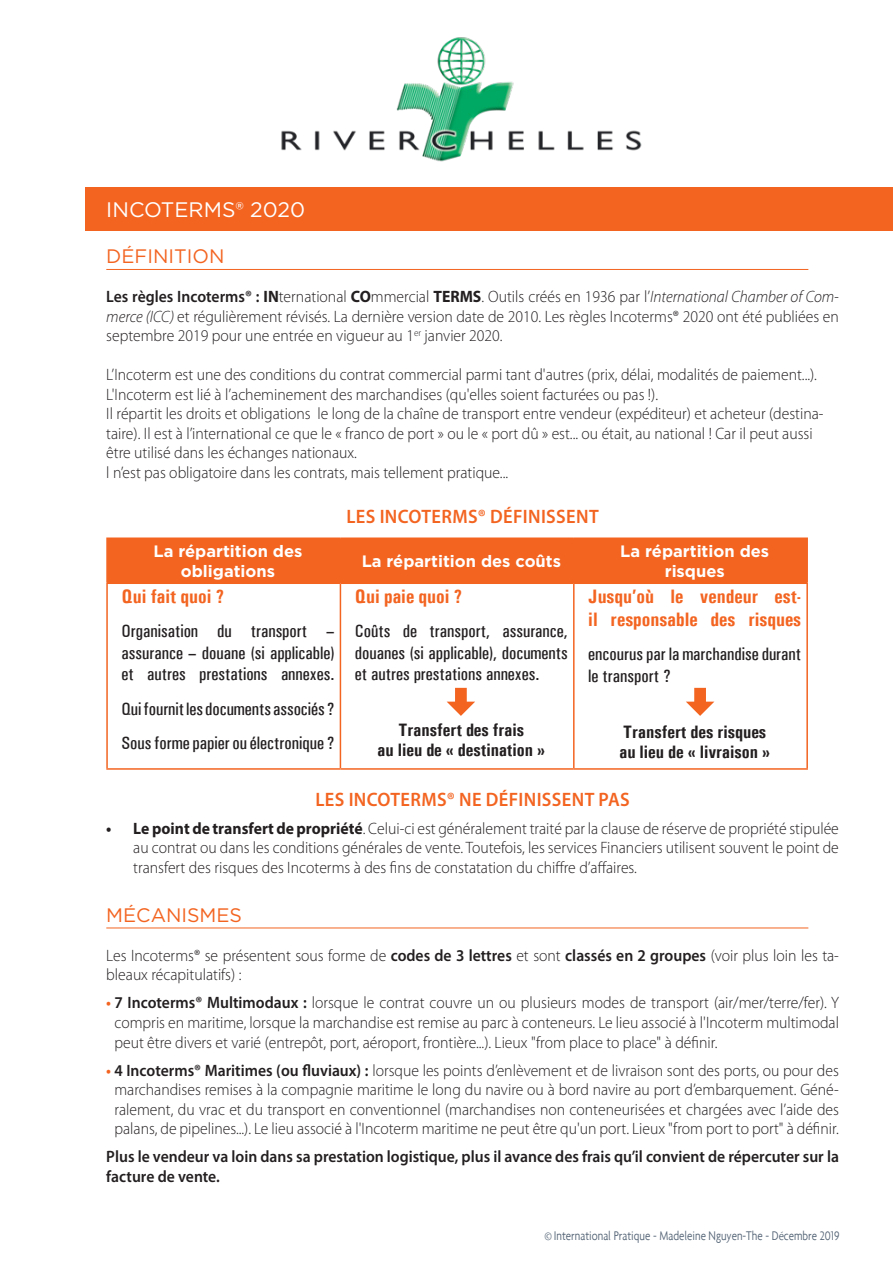
<style>
.page{position:relative;width:893px;height:1263px;background:#fff}
.page>*{position:absolute;margin:0;border:0;box-sizing:border-box;transform-origin:0 0}
.t1{font:21px "Gotham";color:#fff}
.t2{font:700 condensed 19.5px/23.4px "Univers";color:#f36421}
.t3{font:600 19.5px "Myriad Pro";letter-spacing:.02em;color:#f36421;scale:.95 1}
.t4{font:19.5px "Gotham";color:#f36421}
.t5{font:500 condensed 18px/21.6px "Univers";color:#231f20;text-align:justify}
.t6{font:700 condensed 18px "Univers";color:#231f20}
.t7{font:300 16.5px/19.5px "Myriad Pro";color:#231f20;text-align:justify;scale:.95 1}
.t8{font:600 16.5px/19.5px "Myriad Pro";color:#231f20;scale:.95 1}
.t9{font:700 16.5px/19.8px "Gotham";color:#fff;text-align:center}
.t10{font:300 condensed 13.5px "Agenda";color:#546476}
.s1{font-weight:600}
.s2{font-weight:700}
.s3{font-style:italic}
.s4{font-weight:600;color:#f36421}
.s5{font-size:15px}
</style>
<div class="page">
<img style="left:281px;top:37px;width:361px;height:125px">
<div style="left:85px;top:187px;width:808px;height:43px;background:#f36421"></div>
<hr style="left:106px;top:269px;width:702px;height:1px;background:#f36421">
<hr style="left:106px;top:927px;width:702px;height:1px;background:#f36421">
<div style="left:108px;top:539px;width:698px;height:43px;background:#f36421"></div>
<hr style="left:106px;top:537px;width:234px;height:2px;background:#f36421">
<hr style="left:106px;top:539px;width:2px;height:43px;background:#f36421">
<hr style="left:340px;top:537px;width:234px;height:2px;background:#f36421">
<hr style="left:340px;top:539px;width:1px;height:43px;background:#f36421">
<hr style="left:574px;top:537px;width:234px;height:2px;background:#f36421">
<hr style="left:573px;top:539px;width:2px;height:43px;background:#f36421">
<hr style="left:806px;top:539px;width:2px;height:43px;background:#f36421">
<hr style="left:106px;top:582px;width:234px;height:2px;background:#f36421">
<hr style="left:106px;top:584px;width:2px;height:184px;background:#f36421">
<hr style="left:340px;top:582px;width:234px;height:2px;background:#f36421">
<hr style="left:340px;top:584px;width:1px;height:184px;background:#f36421">
<hr style="left:574px;top:582px;width:234px;height:2px;background:#f36421">
<hr style="left:573px;top:584px;width:2px;height:184px;background:#f36421">
<hr style="left:806px;top:584px;width:2px;height:184px;background:#f36421">
<hr style="left:106px;top:768px;width:234px;height:2px;background:#f36421">
<hr style="left:340px;top:768px;width:234px;height:2px;background:#f36421">
<hr style="left:574px;top:768px;width:234px;height:2px;background:#f36421">
<svg style="left:447px;top:688px;width:28px;height:28px"></svg>
<svg style="left:686px;top:688px;width:28px;height:28px"></svg>
<p class="t1" style="left:106px;top:196px;width:200px">INCOTERMS® 2020</p>
<p class="t4" style="left:106px;top:244px;width:120px">DÉFINITION</p>
<p class="t7" style="left:106px;top:287px;width:773px"><span class="s1">Les règles Incoterms® :</span> <span class="s2">IN</span>ternational <span class="s2">CO</span>mmercial <span class="s2">TERMS</span>. Outils créés en 1936 par l’<span class="s3">International Chamber of Com&shy;merce (ICC)</span> et régulièrement révisés. La dernière version date de 2010. Les règles Incoterms® 2020 ont été publiées en septembre 2019 pour une entrée en vigueur au 1<sup>er</sup> janvier 2020.</p>
<p class="t7" style="left:106px;top:365px;width:750px">L’Incoterm est une des conditions du contrat commercial parmi tant d'autres (prix, délai, modalités de paiement...).<br>L'Incoterm est lié à l’acheminement des marchandises (qu'elles soient facturées ou pas !).</p>
<p class="t7" style="left:106px;top:404px;width:756px;text-align:left">Il répartit les droits et obligations le long de la chaîne de transport entre vendeur (expéditeur) et acheteur (destina&shy;taire). Il est à l’international ce que le « franco de port » ou le « port dû » est... ou était, au national ! Car il peut aussi être utilisé dans les échanges nationaux.</p>
<p class="t7" style="left:106px;top:463px;width:424px">l n’est pas obligatoire dans les contrats, mais tellement pratique...</p>
<p class="t3" style="left:346px;top:506px;width:267px">LES INCOTERMS® DÉFINISSENT</p>
<p class="t9" style="left:154px;top:542px;width:150px">La répartition des obligations</p>
<p class="t9" style="left:362px;top:551px;width:201px">La répartition des coûts</p>
<p class="t9" style="left:620px;top:542px;width:150px">La répartition des risques</p>
<p class="t2" style="left:122px;top:584px;width:104px">Qui fait quoi ?</p>
<p class="t5" style="left:122px;top:620px;width:214px">Organisation du transport – assurance – douane (si applicable) et autres prestations annexes.</p>
<p class="t5" style="left:122px;top:698px;width:214px">Qui fournit les documents associés ?</p>
<p class="t5" style="left:122px;top:732px;width:214px">Sous forme papier ou électronique ?</p>
<p class="t2" style="left:355px;top:584px;width:109px">Qui paie quoi ?</p>
<p class="t5" style="left:355px;top:620px;width:214px">Coûts de transport, assurance, douanes (si applicable), documents et autres prestations annexes.</p>
<p class="t6" style="left:399px;top:719px;width:127px">Transfert des frais</p>
<p class="t6" style="left:378px;top:739px;width:169px">au lieu de « destination »</p>
<p class="t2" style="left:588px;top:584px;width:214px">Jusqu’où le vendeur est&shy;il responsable des risques</p>
<p class="t5" style="left:588px;top:644px;width:214px">encourus par la marchandise durant le transport ?</p>
<p class="t6" style="left:623px;top:721px;width:145px">Transfert des risques</p>
<p class="t6" style="left:619px;top:741px;width:152px">au lieu de « livraison »</p>
<p class="t3" style="left:315px;top:788px;width:332px">LES INCOTERMS® NE DÉFINISSENT PAS</p>
<p class="t7" style="left:133px;top:819px;width:744px;text-indent:-27px"><span class="s2">• Le point de transfert de propriété</span>. Celui-ci est généralement traité par la clause de réserve de propriété stipulée au contrat ou dans les conditions générales de vente. Toutefois, les services Financiers utilisent souvent le point de transfert des risques des Incoterms à des fins de constatation du chiffre d’affaires.</p>
<p class="t4" style="left:106px;top:902px;width:137px">MÉCANISMES</p>
<p class="t7" style="left:106px;top:946px;width:773px">Les Incoterms® se présentent sous forme de <span class="s1">codes de 3 lettres</span> et sont <span class="s1">classés en 2 groupes</span> (voir plus loin les ta&shy;bleaux récapitulatifs) :</p>
<p class="t7" style="left:114px;top:993px;width:764px;text-indent:-8px"><span class="s4">•</span> <span class="s1">7 Incoterms® Multimodaux :</span> lorsque le contrat couvre un ou plusieurs modes de transport (air/mer/terre/fer). Y compris en maritime, lorsque la marchandise est remise au parc à conteneurs. Le lieu associé à l'Incoterm multimodal peut être divers et varié (entrepôt, port, aéroport, frontière...). Lieux "from place to place" à définir.</p>
<p class="t7" style="left:106px;top:1060px;width:773px;text-align:center"><span class="s4">•</span> <span class="s1">4 Incoterms® Maritimes (ou fluviaux) :</span> lorsque les points d’enlèvement et de livraison sont des ports, ou pour des marchandises remises à la compagnie maritime le long du navire ou à bord navire au port d’embarquement. Géné&shy;ralement, du vrac et du transport en conventionnel (marchandises non conteneurisées et chargées avec l’aide des palans, de pipelines...). Le lieu associé à l'Incoterm maritime ne peut être qu'un port. Lieux "from port to port" à définir.</p>
<p class="t8" style="left:106px;top:1147px;width:773px">Plus le vendeur va loin dans sa prestation logistique, plus il avance des frais qu’il convient de répercuter sur la facture de vente.</p>
<p class="t10" style="left:545px;top:1228px;width:296px"><span class="s5">©</span>International Pratique - Madeleine Nguyen-The - Décembre 2019</p>
</div>
